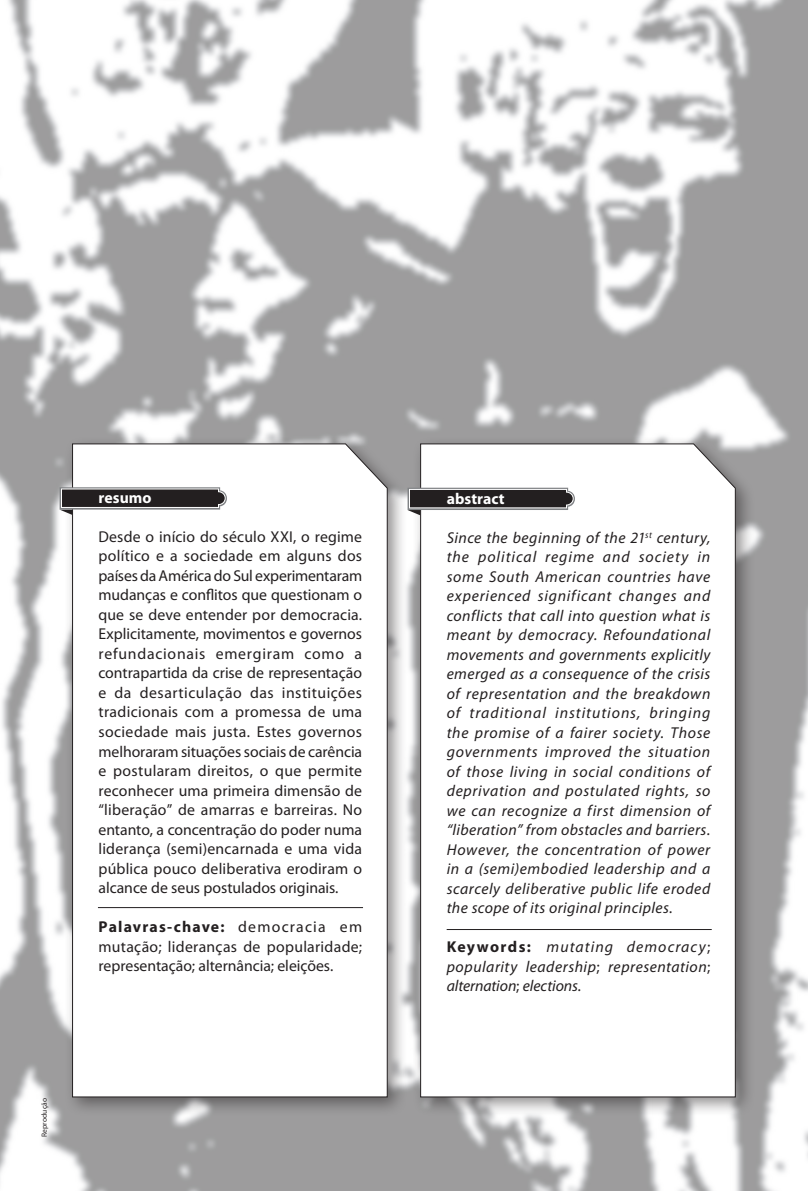
<style>
.page{position:relative;width:808px;height:1191px;background:#fff}
.page>*{position:absolute;margin:0;border:0;box-sizing:border-box;transform-origin:0 0}
.t1{font:italic 15.75px/19.5px "Myriad Pro";letter-spacing:.03em;color:#231f20;text-align:justify}
.t2{font:15.75px/19.5px "Myriad Pro";color:#231f20;text-align:justify}
.t3{font:700 15.75px "Myriad Pro";letter-spacing:.005em;color:#fff}
.t4{font:7.5px "Myriad Pro";letter-spacing:.02em;color:#231f20}
.s1{font-weight:700}
.s2{font-weight:700;font-style:normal}
.s3{font-style:normal}
</style>
<div class="page">
<img style="left:0;top:0;width:808px;height:1191px">
<div style="left:64px;top:435px;width:343px;height:682px;background:#231f20;opacity:.5"></div>
<svg style="left:72px;top:443px;width:316px;height:654px"></svg>
<div style="left:412px;top:435px;width:343px;height:682px;background:#231f20;opacity:.5"></div>
<svg style="left:420px;top:443px;width:316px;height:654px"></svg>
<svg style="left:60px;top:487px;width:167px;height:28px"></svg>
<svg style="left:408px;top:488px;width:167px;height:27px"></svg>
<hr style="left:98px;top:907px;width:265px;height:1px;background:#231f20">
<hr style="left:447px;top:929px;width:265px;height:1px;background:#231f20">
<p class="t4" style="left:40px;top:1137px;width:41px;rotate:-90deg">Reprodução</p>
<p class="t3" style="left:98px;top:487px;width:55px">resumo</p>
<p class="t2" style="left:98px;top:526px;width:265px">Desde o início do século XXI, o regime político e a sociedade em alguns dos países da América do Sul experimentaram mudanças e conflitos que questionam o que se deve entender por democracia.<br>Explicitamente, movimentos e governos refundacionais emergiram como a contrapartida da crise de representação e da desarticulação das instituições tradicionais com a promessa de uma sociedade mais justa. Estes governos melhoraram situações sociais de carência e postularam direitos, o que permite reconhecer uma primeira dimensão de “liberação” de amarras e barreiras. No entanto, a concentração do poder numa liderança (semi)encarnada e uma vida pública pouco deliberativa erodiram o alcance de seus postulados originais.</p>
<p class="t2" style="left:98px;top:916px;width:265px"><span class="s1">Palavras-chave:</span> democracia em mutação; lideranças de popularidade; representação; alternância; eleições.</p>
<p class="t3" style="left:447px;top:488px;width:59px">abstract</p>
<p class="t1" style="left:447px;top:527px;width:265px">Since the beginning of the 21<sup>st</sup> century, the political regime and society in some South American countries have experienced significant changes and conflicts that call into question what is meant by democracy. Refoundational movements and governments explicitly emerged as a consequence of the crisis of representation and the breakdown of traditional institutions, bringing the promise of a fairer society. Those governments improved the situation of those living in social conditions of deprivation and postulated rights, so we can recognize a first dimension of “liberation” from obstacles and barriers.<br>However, the concentration of power in a (semi)embodied leadership and a scarcely deliberative public life eroded the scope of its original principles.</p>
<p class="t1" style="left:447px;top:937px;width:265px"><span class="s2">Keywords:</span> mutating democracy<span class="s3">; </span>popularity leadership<span class="s3">;</span> representation<span class="s3">; </span>alternation<span class="s3">;</span> elections.</p>
</div>
